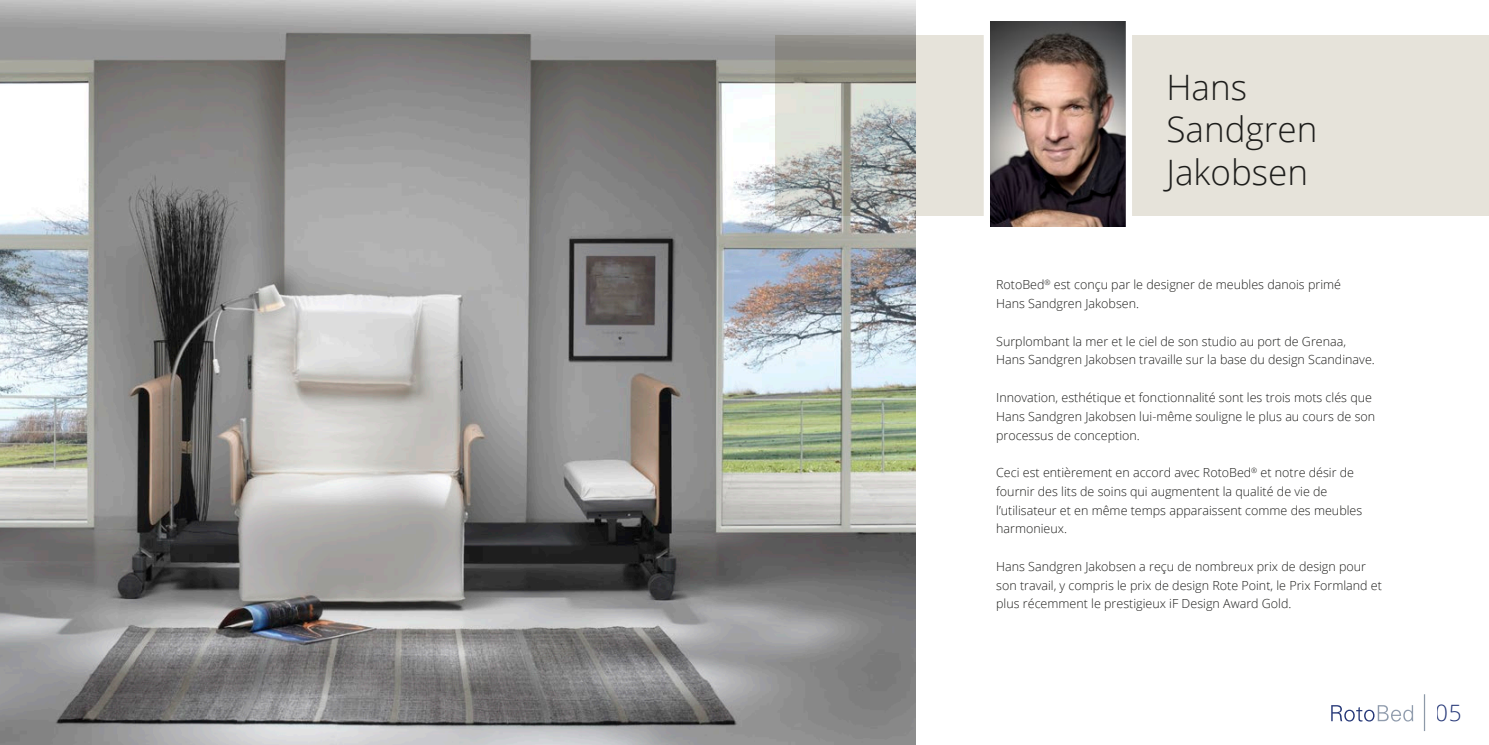
<style>
.page{position:relative;width:1489px;height:745px;background:#fff}
.page>*{position:absolute;margin:0;border:0;box-sizing:border-box;transform-origin:0 0}
.t1{font:300 35px/42px "Open Sans";color:#1d1d1b}
.t2{font:300 22.5px "Open Sans";color:#253777}
.t3{font:300 12.5px/18.8px "Open Sans";color:#1d1d1b}
</style>
<div class="page">
<img style="left:0;top:0;width:915px;height:744px">
<svg style="left:775px;top:35px;width:713px;height:181px;background:#d7d5cd"></svg>
<svg style="left:1331px;top:705px;width:81px;height:16px"></svg>
<hr style="left:1423px;top:693px;width:1px;height:37px;background:#8d99a8">
<img style="left:990px;top:22px;width:134px;height:204px">
<div style="left:983px;top:14px;width:148px;height:219px;border:6px solid #fff"></div>
<h1 class="t1" style="left:1166px;top:66px;width:152px">Hans<br>Sandgren<br>Jakobsen</h1>
<p class="t3" style="left:996px;top:275px;width:346px">RotoBed<sup>®</sup> est conçu par le designer de meubles danois primé<br>Hans Sandgren Jakobsen.</p>
<p class="t3" style="left:996px;top:331px;width:380px">Surplombant la mer et le ciel de son studio au port de Grenaa,<br>Hans Sandgren Jakobsen travaille sur la base du design Scandinave.</p>
<p class="t3" style="left:996px;top:387px;width:380px">Innovation, esthétique et fonctionnalité sont les trois mots clés que<br>Hans Sandgren Jakobsen lui-même souligne le plus au cours de son processus de conception.</p>
<p class="t3" style="left:996px;top:462px;width:367px">Ceci est entièrement en accord avec RotoBed<sup>®</sup> et notre désir de fournir des lits de soins qui augmentent la qualité de vie de l’utilisateur et en même temps apparaissent comme des meubles harmonieux.</p>
<p class="t3" style="left:996px;top:556px;width:387px">Hans Sandgren Jakobsen a reçu de nombreux prix de design pour son travail, y compris le prix de design Rote Point, le Prix Formland et plus récemment le prestigieux iF Design Award Gold.</p>
<h2 class="t2" style="left:1435px;top:697px;width:27px">05</h2>
</div>
